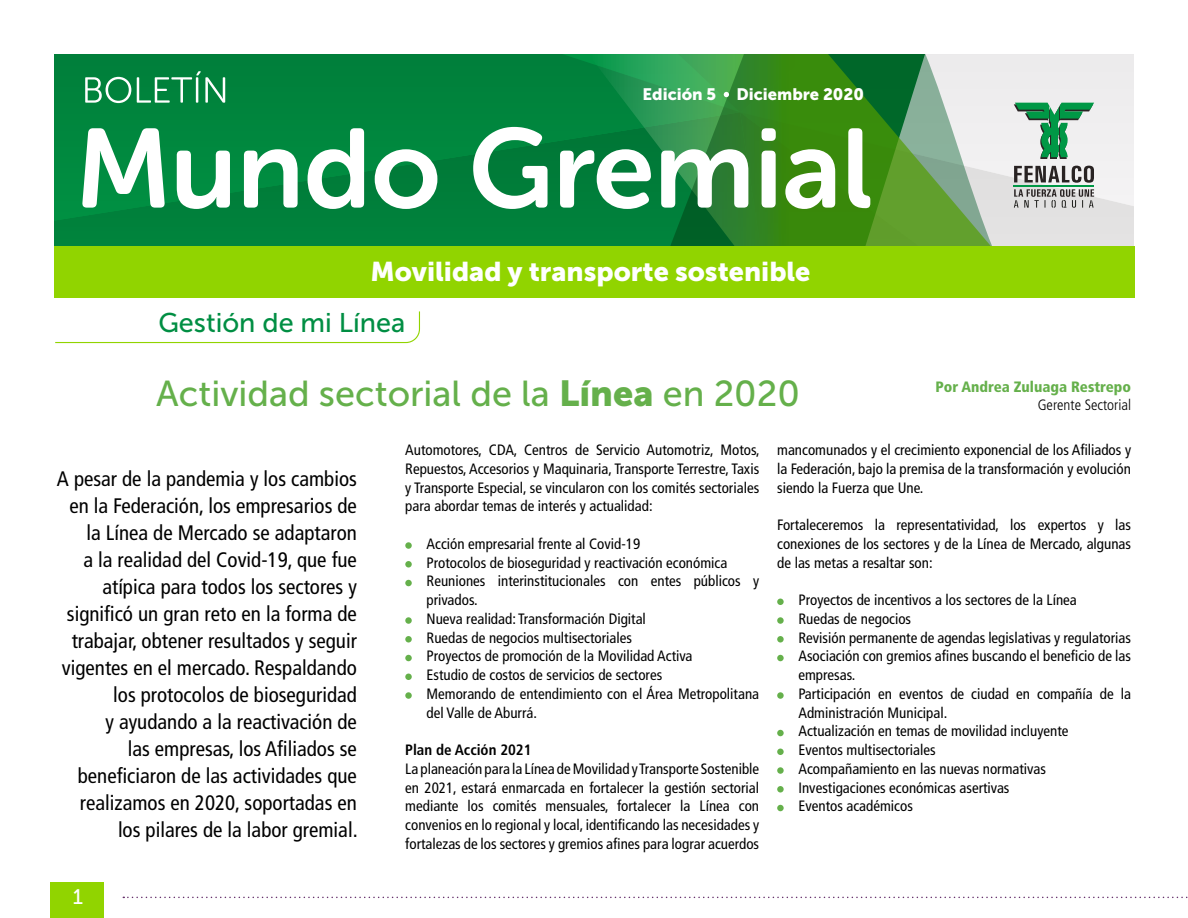
<style>
.page{position:relative;width:1188px;height:918px;background:#fff}
.page>*{position:absolute;margin:0;border:0;box-sizing:border-box;transform-origin:0 0}
.t1{font:36px "Museo Sans 500";color:#65b04b}
.t2{font:27px "Museo Sans 900";color:#fff}
.t3{font:27px "Museo Sans 500";color:#008e43}
.t4{font:condensed 21px/27px "Frutiger LT Std";color:#000;text-align:right}
.t5{font:21px "Museo Sans 500";color:#fff}
.t6{font:16.5px "Museo Sans 900";color:#fff}
.t7{font:condensed 15px/18.8px "Frutiger LT Std";color:#000;text-align:justify}
.t8{font:900 condensed 15px "Frutiger LT Std";color:#65b04b}
.t9{font:700 condensed 15px "Frutiger LT Std";color:#000}
.t10{font:300 condensed 15px "Frutiger LT Std";color:#000}
.s1{font-family:"Museo Sans 900"}
</style>
<div class="page">
<div style="left:993px;top:54px;width:141px;height:58px;background:#edeced"></div>
<svg style="left:993px;top:112px;width:141px;height:135px"></svg>
<svg style="left:1014px;top:166px;width:80px;height:17px"></svg>
<svg style="left:1014px;top:189px;width:80px;height:19px;background:#b0aeae"></svg>
<hr style="left:1014px;top:185px;width:80px;height:2px;background:#009846">
<svg style="left:1014px;top:103px;width:80px;height:56px"></svg>
<div style="left:54px;top:54px;width:506px;height:193px;background:#00833c"></div>
<svg style="left:85px;top:77px;width:46px;height:26px"></svg>
<svg style="left:137px;top:71px;width:88px;height:32px;background:#349b63"></svg>
<svg style="left:923px;top:54px;width:70px;height:193px;background:#b0c8a9"></svg>
<svg style="left:82px;top:128px;width:83px;height:80px"></svg>
<svg style="left:177px;top:151px;width:53px;height:58px"></svg>
<svg style="left:244px;top:149px;width:54px;height:59px"></svg>
<svg style="left:308px;top:128px;width:56px;height:81px"></svg>
<svg style="left:375px;top:149px;width:62px;height:60px"></svg>
<svg style="left:473px;top:127px;width:75px;height:82px"></svg>
<div style="left:54px;top:247px;width:1080px;height:51px;background:#91d400"></div>
<div style="left:51px;top:882px;width:53px;height:36px;background:#91d400"></div>
<svg style="left:123px;top:897px;width:1065px;height:1px"></svg>
<svg style="left:560px;top:54px;width:363px;height:193px;background:#479a4c"></svg>
<svg style="left:405px;top:542px;width:7px;height:7px"></svg>
<div style="left:405px;top:561px;width:7px;height:7px;background:#65b04b;border-radius:50%"></div>
<div style="left:405px;top:580px;width:7px;height:6px;background:#65b04b;border-radius:50%"></div>
<svg style="left:405px;top:617px;width:7px;height:7px"></svg>
<div style="left:405px;top:636px;width:7px;height:7px;background:#65b04b;border-radius:50%"></div>
<div style="left:405px;top:655px;width:7px;height:6px;background:#65b04b;border-radius:50%"></div>
<div style="left:405px;top:674px;width:7px;height:6px;background:#65b04b;border-radius:50%"></div>
<svg style="left:405px;top:692px;width:7px;height:7px"></svg>
<div style="left:777px;top:599px;width:7px;height:6px;background:#65b04b;border-radius:50%"></div>
<div style="left:777px;top:617px;width:7px;height:7px;background:#65b04b;border-radius:50%"></div>
<div style="left:777px;top:636px;width:7px;height:7px;background:#65b04b;border-radius:50%"></div>
<div style="left:777px;top:655px;width:7px;height:6px;background:#65b04b;border-radius:50%"></div>
<div style="left:777px;top:692px;width:7px;height:7px;background:#65b04b;border-radius:50%"></div>
<div style="left:777px;top:730px;width:7px;height:6px;background:#65b04b;border-radius:50%"></div>
<div style="left:777px;top:749px;width:7px;height:6px;background:#65b04b;border-radius:50%"></div>
<div style="left:777px;top:767px;width:7px;height:7px;background:#65b04b;border-radius:50%"></div>
<div style="left:777px;top:786px;width:7px;height:7px;background:#65b04b;border-radius:50%"></div>
<div style="left:777px;top:805px;width:7px;height:6px;background:#65b04b;border-radius:50%"></div>
<svg style="left:55px;top:311px;width:365px;height:33px"></svg>
<p class="t6" style="left:643px;top:85px;width:223px">Edición 5 Diciembre 2020</p>
<h2 class="t2" style="left:370px;top:256px;width:442px">Movilidad y transporte sostenible</h2>
<h2 class="t3" style="left:158px;top:308px;width:249px">Gestión de mi Línea</h2>
<h1 class="t1" style="left:156px;top:374px;width:645px">Actividad sectorial de la <span class="s1">Línea</span> en 2020</h1>
<p class="t8" style="left:936px;top:378px;width:197px">Por Andrea Zuluaga Restrepo</p>
<p class="t10" style="left:1038px;top:396px;width:95px">Gerente Sectorial</p>
<p class="t4" style="left:57px;top:465px;width:302px">A pesar de la pandemia y los cambios en la Federación, los empresarios de la Línea de Mercado se adaptaron<br>a la realidad del Covid-19, que fue atípica para todos los sectores y significó un gran reto en la forma de trabajar, obtener resultados y seguir vigentes en el mercado. Respaldando los protocolos de bioseguridad<br>y ayudando a la reactivación de<br>las empresas, los Afiliados se beneficiaron de las actividades que realizamos en 2020, soportadas en los pilares de la labor gremial.</p>
<h3 class="t5" style="left:73px;top:885px;width:12px">1</h3>
<p class="t7" style="left:405px;top:441px;width:356px">Automotores, CDA, Centros de Servicio Automotriz, Motos, Repuestos, Accesorios y Maquinaria, Transporte Terrestre, Taxis y Transporte Especial, se vincularon con los comités sectoriales para abordar temas de interés y actualidad:</p>
<p class="t7" style="left:427px;top:534px;width:334px;text-align:left">Acción empresarial frente al Covid-19<br>Protocolos de bioseguridad y reactivación económica Reuniones interinstitucionales con entes públicos y privados.<br>Nueva realidad: Transformación Digital<br>Ruedas de negocios multisectoriales<br>Proyectos de promoción de la Movilidad Activa<br>Estudio de costos de servicios de sectores<br>Memorando de entendimiento con el Área Metropolitana del Valle de Aburrá.</p>
<p class="t9" style="left:405px;top:741px;width:128px">Plan de Acción 2021</p>
<p class="t7" style="left:405px;top:759px;width:355px">La planeación para la Línea de Movilidad y Transporte Sostenible en 2021, estará enmarcada en fortalecer la gestión sectorial mediante los comités mensuales, fortalecer la Línea con convenios en lo regional y local, identificando las necesidades y fortalezas de los sectores y gremios afines para lograr acuerdos</p>
<p class="t7" style="left:777px;top:441px;width:355px">mancomunados y el crecimiento exponencial de los Afiliados y la Federación, bajo la premisa de la transformación y evolución siendo la Fuerza que Une.</p>
<p class="t7" style="left:777px;top:516px;width:355px">Fortaleceremos la representatividad, los expertos y las conexiones de los sectores y de la Línea de Mercado, algunas de las metas a resaltar son:</p>
<p class="t7" style="left:798px;top:591px;width:334px;text-align:left">Proyectos de incentivos a los sectores de la Línea<br>Ruedas de negocios<br>Revisión permanente de agendas legislativas y regulatorias Asociación con gremios afines buscando el beneficio de las empresas.<br>Participación en eventos de ciudad en compañía de la Administración Municipal.<br>Actualización en temas de movilidad incluyente<br>Eventos multisectoriales<br>Acompañamiento en las nuevas normativas Investigaciones económicas asertivas<br>Eventos académicos</p>
</div>
